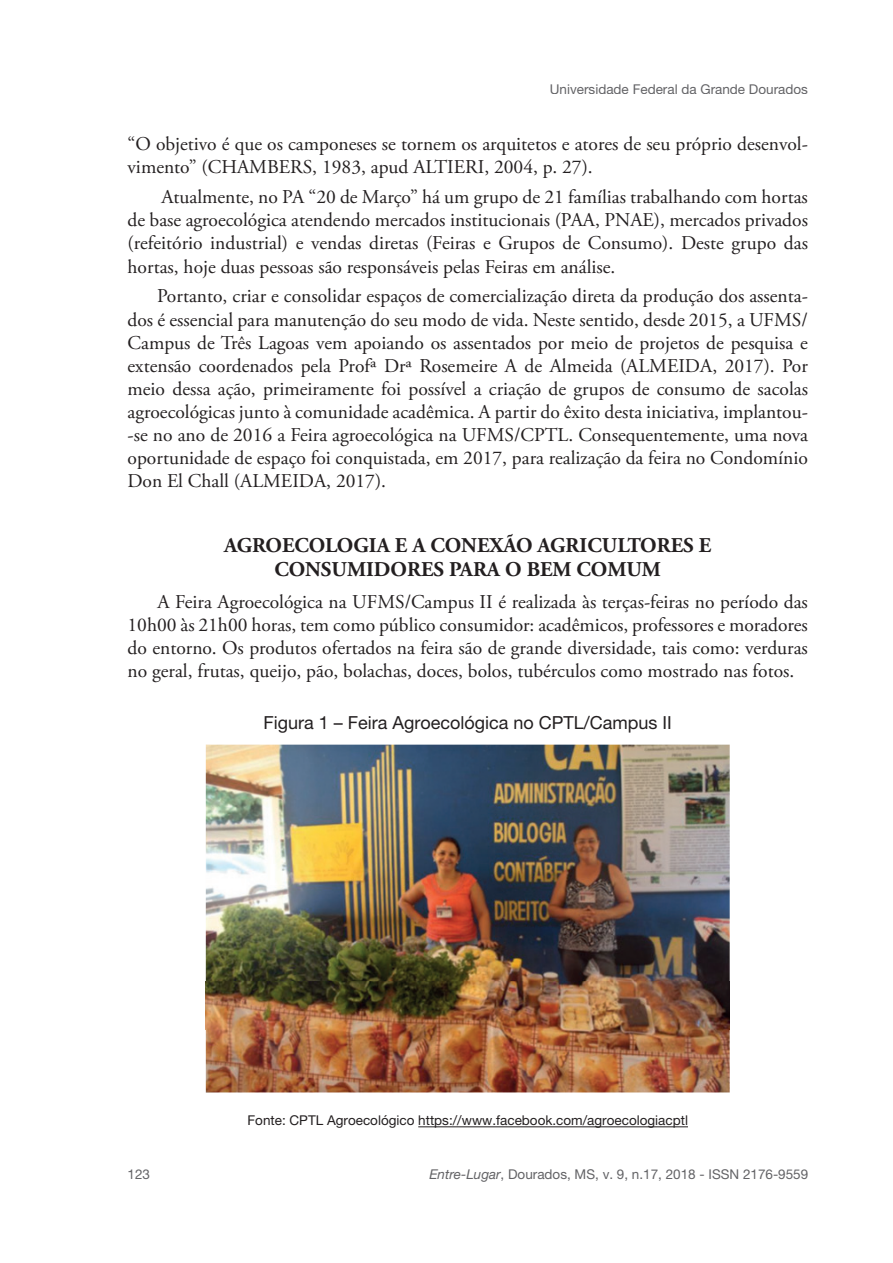
<style>
.page{position:relative;width:893px;height:1263px;background:#fff}
.page>*{position:absolute;margin:0;border:0;box-sizing:border-box;transform-origin:0 0}
.t1{font:700 21px/24px "Adobe Garamond Pro";color:#231f20;text-align:center}
.t2{font:19.5px/23.1px "Adobe Garamond Pro";color:#231f20;text-align:justify}
.t3{font:18px "Helvetica Neue LT Pro";color:#231f20}
.t4{font:13.5px "Helvetica Neue LT Pro";color:#636366}
.t5{font:13.5px "Helvetica Neue LT Pro";color:#231f20}
.s1{font-style:italic}
</style>
<div class="page">
<hr style="left:418px;top:1126px;width:270px;height:1px;background:#231f20">
<img style="left:206px;top:745px;width:524px;height:347px">
<img style="left:206px;top:982px;width:524px;height:47px">
<p class="t4" style="left:550px;top:81px;width:260px">Universidade Federal da Grande Dourados</p>
<p class="t2" style="left:128px;top:133px;width:682px">“O objetivo é que os camponeses se tornem os arquitetos e atores de seu próprio desenvol&shy;vimento” (CHAMBERS, 1983, apud ALTIERI, 2004, p. 27).</p>
<p class="t2" style="left:128px;top:186px;width:682px;text-indent:34px">Atualmente, no PA “20 de Março” há um grupo de 21 famílias trabalhando com hortas de base agroecológica atendendo mercados institucionais (PAA, PNAE), mercados privados (refeitório industrial) e vendas diretas (Feiras e Grupos de Consumo). Deste grupo das hortas, hoje duas pessoas são responsáveis pelas Feiras em análise.</p>
<p class="t2" style="left:128px;top:285px;width:682px;text-indent:30px">Portanto, criar e consolidar espaços de comercialização direta da produção dos assenta&shy;dos é essencial para manutenção do seu modo de vida. Neste sentido, desde 2015, a UFMS/ Campus de Três Lagoas vem apoiando os assentados por meio de projetos de pesquisa e extensão coordenados pela Profª Drª Rosemeire A de Almeida (ALMEIDA, 2017). Por meio dessa ação, primeiramente foi possível a criação de grupos de consumo de sacolas agroecológicas junto à comunidade acadêmica. A partir do êxito desta iniciativa, implantou--se no ano de 2016 a Feira agroecológica na UFMS/CPTL. Consequentemente, uma nova oportunidade de espaço foi conquistada, em 2017, para realização da feira no Condomínio Don El Chall (ALMEIDA, 2017).</p>
<p class="t1" style="left:224px;top:534px;width:489px">AGROECOLOGIA E A CONEXÃO AGRICULTORES E<br>CONSUMIDORES PARA O BEM COMUM</p>
<p class="t2" style="left:128px;top:591px;width:682px;text-indent:30px">A Feira Agroecológica na UFMS/Campus II é realizada às terças-feiras no período das 10h00 às 21h00 horas, tem como público consumidor: acadêmicos, professores e moradores do entorno. Os produtos ofertados na feira são de grande diversidade, tais como: verduras no geral, frutas, queijo, pão, bolachas, doces, bolos, tubérculos como mostrado nas fotos.</p>
<p class="t3" style="left:264px;top:712px;width:410px">Figura 1 – Feira Agroecológica no CPTL/Campus II</p>
<p class="t5" style="left:247px;top:1112px;width:442px">Fonte: CPTL Agroecológico https://www.facebook.com/agroecologiacptl</p>
<p class="t4" style="left:128px;top:1166px;width:24px">123</p>
<p class="t4" style="left:429px;top:1166px;width:380px"><span class="s1">Entre-Lugar</span>, Dourados, MS, v. 9, n.17, 2018 - ISSN 2176-9559</p>
</div>
